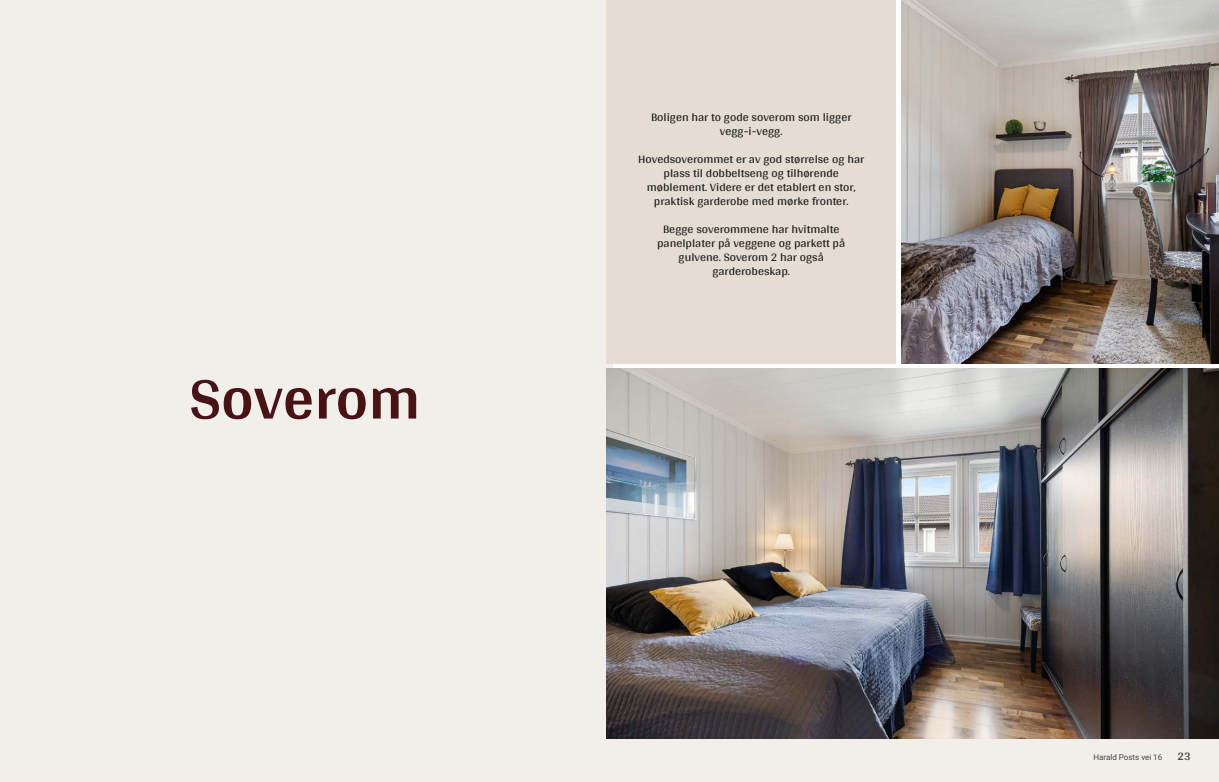
<style>
.page{position:relative;width:1219px;height:782px;background:#fff}
.page>*{position:absolute;margin:0;border:0;box-sizing:border-box;transform-origin:0 0}
.t1{font:700 62px "Arya";color:#481317}
.t2{font:12px/14px "Arya";color:#1d1d1b;text-align:center}
.t3{font:700 12px "Arya";color:#414749}
.t4{font:8px "Roboto Vitec";color:#414749}
</style>
<div class="page">
<div style="left:0;top:0;width:612px;height:781px;background:#f2eeea"></div>
<img style="left:607px;top:369px;width:612px;height:370px">
<img style="left:901px;top:0;width:318px;height:363px">
<div style="left:607px;top:739px;width:612px;height:42px;background:#f2eeea"></div>
<div style="left:607px;top:0;width:289px;height:363px;background:#e5dcd4"></div>
<h1 class="t1" style="left:189px;top:360px;width:233px">Soverom</h1>
<p class="t2" style="left:651px;top:109px;width:202px">Boligen har to gode soverom som ligger vegg‑i‑vegg.</p>
<p class="t2" style="left:638px;top:151px;width:228px">Hovedsoverommet er av god størrelse og har plass til dobbeltseng og tilhørende møblement. Videre er det etablert en stor, praktisk garderobe med mørke fronter.</p>
<p class="t2" style="left:657px;top:221px;width:190px">Begge soverommene har hvitmalte panelplater på veggene og parkett på gulvene. Soverom 2 har også garderobeskap.</p>
<p class="t4" style="left:1093px;top:751px;width:70px">Harald Posts vei 16</p>
<p class="t3" style="left:1177px;top:749px;width:15px">23</p>
</div>
